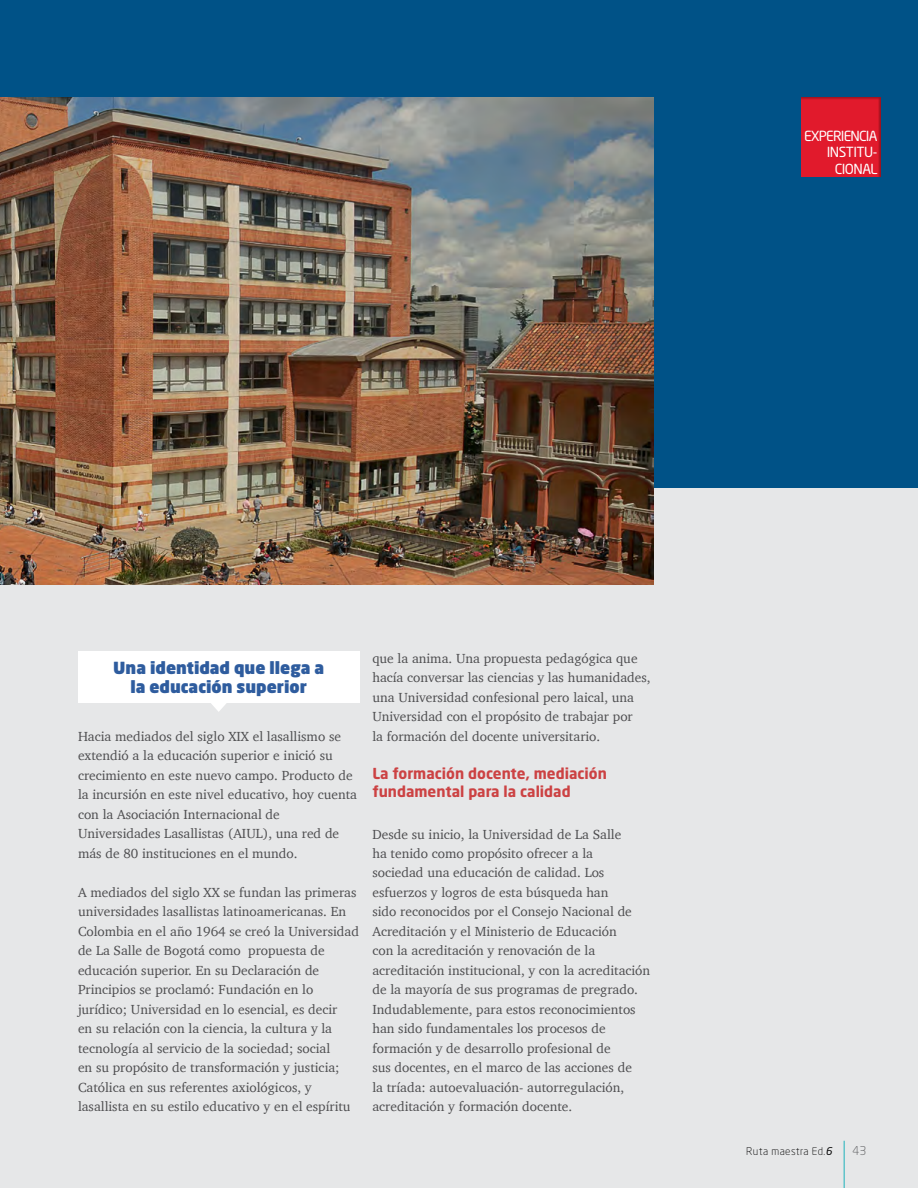
<style>
.page{position:relative;width:918px;height:1188px;background:#e6e7e8}
.page>*{position:absolute;margin:0;border:0;box-sizing:border-box;transform-origin:0 0}
.t1{font:900 16.5px/19.8px "Neo Sans Pro";color:#2e5c9e;text-align:center}
.t2{font:700 15px/18px "Neo Sans Pro";color:#cc4243}
.t3{font:13.8px "Neo Sans Pro";letter-spacing:-.06em;color:#fff}
.t4{font:13.5px/19.5px "Charter";color:#4d4d4f}
.t5{font:300 12px "Neo Sans Pro";color:#58595b}
.t6{font:300 10.5px "Neo Sans Pro";letter-spacing:.04em;color:#000}
.s1{font-weight:400;font-style:italic}
</style>
<div class="page">
<div style="left:0;top:0;width:918px;height:488px;background:#005287"></div>
<img style="left:0;top:98px;width:654px;height:487px">
<div style="left:78px;top:652px;width:281px;height:51px;background:#fff"></div>
<svg style="left:211px;top:703px;width:15px;height:9px"></svg>
<hr style="left:844px;top:1141px;width:1px;height:47px;background:#1db2bb">
<div style="left:786px;top:87px;width:107px;height:93px;background:#000;opacity:.3"></div>
<p class="t3" style="left:804px;top:127px;width:68px">EXPERI ENCIA</p>
<p class="t3" style="left:827px;top:144px;width:51px">I NSTITU-</p>
<p class="t3" style="left:835px;top:160px;width:36px">CIONAL</p>
<p class="t1" style="left:113px;top:657px;width:212px">Una identidad que llega a la educación superior</p>
<p class="t4" style="left:78px;top:726px;width:281px">Hacia mediados del siglo XIX el lasallismo se extendió a la educación superior e inició su crecimiento en este nuevo campo. Producto de la incursión en este nivel educativo, hoy cuenta con la Asociación Internacional de Universidades Lasallistas (AIUL), una red de más de 80 instituciones en el mundo.</p>
<p class="t4" style="left:78px;top:882px;width:283px">A mediados del siglo XX se fundan las primeras universidades lasallistas latinoamericanas. En Colombia en el año 1964 se creó la Universidad de La Salle de Bogotá como propuesta de educación superior. En su Declaración de Principios se proclamó: Fundación en lo jurídico; Universidad en lo esencial, es decir<br>en su relación con la ciencia, la cultura y la tecnología al servicio de la sociedad; social<br>en su propósito de transformación y justicia; Católica en sus referentes axiológicos, y lasallista en su estilo educativo y en el espíritu</p>
<p class="t4" style="left:372px;top:648px;width:280px">que la anima. Una propuesta pedagógica que hacía conversar las ciencias y las humanidades, una Universidad confesional pero laical, una Universidad con el propósito de trabajar por<br>la formación del docente universitario.</p>
<p class="t2" style="left:372px;top:764px;width:236px">La formación docente, mediación fundamental para la calidad</p>
<p class="t4" style="left:372px;top:824px;width:279px">Desde su inicio, la Universidad de La Salle<br>ha tenido como propósito ofrecer a la<br>sociedad una educación de calidad. Los esfuerzos y logros de esta búsqueda han<br>sido reconocidos por el Consejo Nacional de Acreditación y el Ministerio de Educación<br>con la acreditación y renovación de la acreditación institucional, y con la acreditación de la mayoría de sus programas de pregrado.<br>Indudablemente, para estos reconocimientos han sido fundamentales los procesos de formación y de desarrollo profesional de<br>sus docentes, en el marco de las acciones de<br>la tríada: autoevaluación- autorregulación, acreditación y formación docente.</p>
<p class="t6" style="left:746px;top:1144px;width:87px">Ruta maestra Ed.<span class="s1">6</span></p>
<p class="t5" style="left:853px;top:1144px;width:15px">43</p>
</div>
